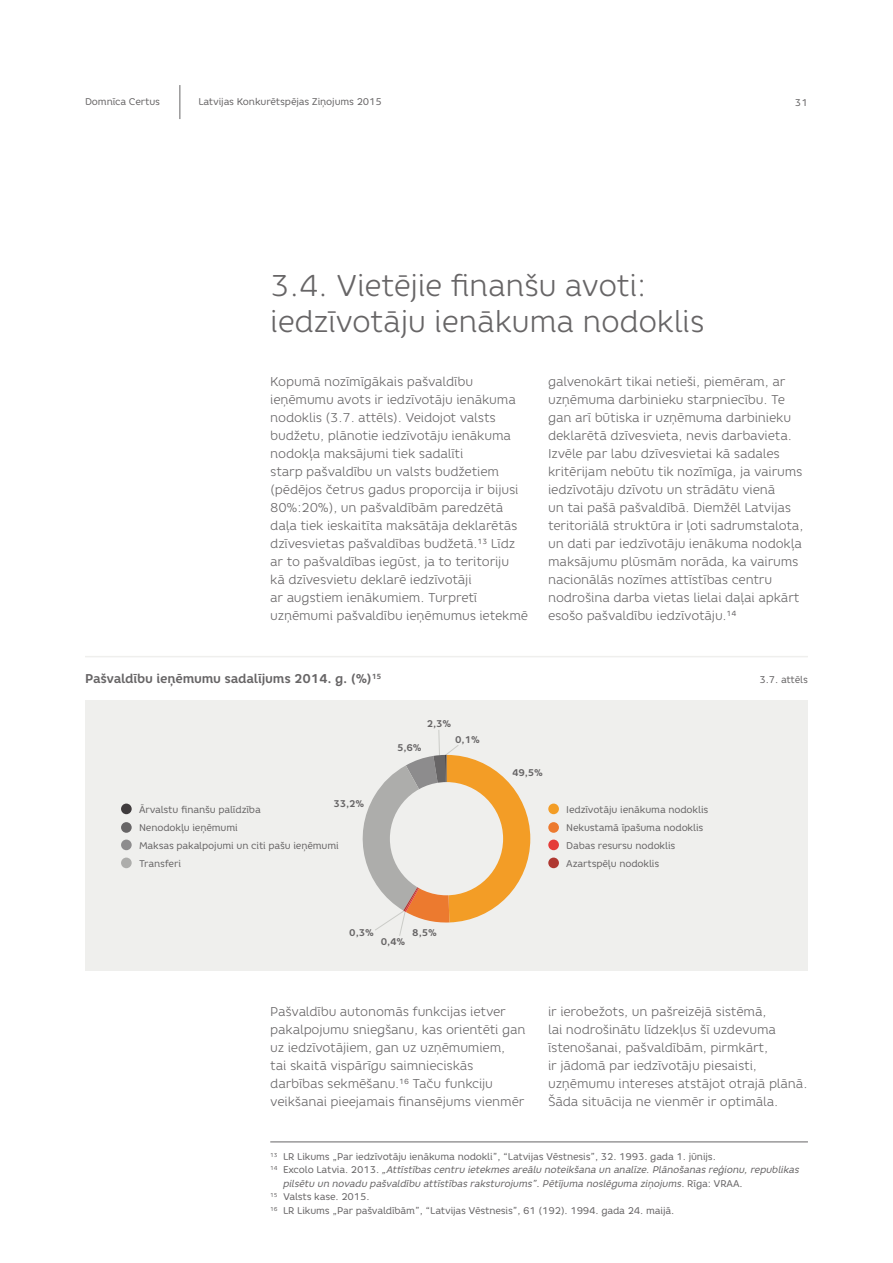
<style>
.page{position:relative;width:893px;height:1263px;background:#fff}
.page>*{position:absolute;margin:0;border:0;box-sizing:border-box;transform-origin:0 0}
.t1{font:300 30px/36px "Core Rhino 35";letter-spacing:-.015em;color:#676566}
.t2{font:300 12.75px/18px "Core Rhino 35";letter-spacing:-.015em;color:#676566}
.t3{font:700 12.75px "Core Rhino 65";letter-spacing:-.015em;color:#676566}
.t4{font:9.75px/18px "Core Rhino 45";letter-spacing:-.015em;color:#676566}
.t5{font:italic 9.75px "Core Rhino 45";letter-spacing:-.015em;color:#676566}
.t6{font:700 9.75px "Core Rhino 65";color:#676566}
.t7{font:700 7.5px "Core Rhino 65";color:#676566}
.s1{font-style:normal}
</style>
<div class="page">
<hr style="left:180px;top:85px;width:1px;height:34px;background:#676566">
<hr style="left:85px;top:656px;width:723px;height:1px;background:#efefed">
<hr style="left:270px;top:1142px;width:538px;height:1px;background:#676566">
<div style="left:85px;top:701px;width:723px;height:270px;background:#efefed"></div>
<div style="left:121px;top:803px;width:11px;height:11px;background:#3f3b3d;border-radius:50%"></div>
<div style="left:121px;top:822px;width:11px;height:11px;background:#676566;border-radius:50%"></div>
<div style="left:121px;top:839px;width:11px;height:11px;background:#8d8c8d;border-radius:50%"></div>
<div style="left:121px;top:857px;width:11px;height:11px;background:#adadab;border-radius:50%"></div>
<div style="left:548px;top:803px;width:11px;height:11px;background:#f39d26;border-radius:50%"></div>
<div style="left:548px;top:822px;width:11px;height:11px;background:#ec7a2f;border-radius:50%"></div>
<div style="left:548px;top:839px;width:11px;height:11px;background:#e53c39;border-radius:50%"></div>
<div style="left:548px;top:857px;width:11px;height:11px;background:#af3831;border-radius:50%"></div>
<svg style="left:362px;top:730px;width:168px;height:206px"></svg>
<div style="left:390px;top:782px;width:113px;height:113px;background:#efefed;border-radius:50%"></div>
<p class="t4" style="left:85px;top:93px;width:77px">Domnīca Certus</p>
<p class="t4" style="left:198px;top:93px;width:185px">Latvijas Konkurētspējas Ziņojums 2015</p>
<p class="t4" style="left:795px;top:93px;width:15px">31</p>
<h1 class="t1" style="left:270px;top:267px;width:436px">3.4. Vietējie finanšu avoti: iedzīvotāju ienākuma nodoklis</h1>
<p class="t2" style="left:270px;top:372px;width:259px">Kopumā nozīmīgākais pašvaldību ieņēmumu avots ir iedzīvotāju ienākuma nodoklis (3.7. attēls). Veidojot valsts budžetu, plānotie iedzīvotāju ienākuma nodokļa maksājumi tiek sadalīti<br>starp pašvaldību un valsts budžetiem (pēdējos četrus gadus proporcija ir bijusi 80%:20%), un pašvaldībām paredzētā daļa tiek ieskaitīta maksātāja deklarētās dzīvesvietas pašvaldības budžetā.<sup>13</sup> Līdz ar to pašvaldības iegūst, ja to teritoriju<br>kā dzīvesvietu deklarē iedzīvotāji<br>ar augstiem ienākumiem. Turpretī uzņēmumi pašvaldību ieņēmumus ietekmē</p>
<p class="t2" style="left:548px;top:372px;width:257px">galvenokārt tikai netieši, piemēram, ar uzņēmuma darbinieku starpniecību. Te gan arī būtiska ir uzņēmuma darbinieku deklarētā dzīvesvieta, nevis darbavieta.<br>I zvēle par labu dzīvesvietai kā sadales kritērijam nebūtu tik nozīmīga, ja vairums iedzīvotāju dzīvotu un strādātu vienā<br>un tai pašā pašvaldībā. Diemžēl Latvijas teritoriālā struktūra ir ļoti sadrumstalota, un dati par iedzīvotāju ienākuma nodokļa maksājumu plūsmām norāda, ka vairums nacionālās nozīmes attīstības centru nodrošina darba vietas lielai daļai apkārt esošo pašvaldību iedzīvotāju.<sup>14</sup></p>
<p class="t3" style="left:85px;top:670px;width:288px">Pašvaldību ieņēmumu sadalījums 2014. g. (%)</p>
<p class="t4" style="left:759px;top:670px;width:50px">3.7. attēls</p>
<p class="t7" style="left:372px;top:671px;width:11px">15</p>
<p class="t6" style="left:427px;top:717px;width:26px">2,3%</p>
<p class="t6" style="left:397px;top:741px;width:26px">5,6%</p>
<p class="t6" style="left:455px;top:733px;width:26px">0,1%</p>
<p class="t6" style="left:512px;top:766px;width:32px">49,5%</p>
<p class="t6" style="left:333px;top:797px;width:32px">33,2%</p>
<p class="t4" style="left:139px;top:801px;width:201px">Ārvalstu finanšu palīdzība<br>Nenodokļu ieņēmumi<br>Maksas pakalpojumi un citi pašu ieņēmumi<br>Transferi</p>
<p class="t4" style="left:566px;top:801px;width:144px">Iedzīvotāju ienākuma nodoklis<br>Nekustamā īpašuma nodoklis<br>Dabas resursu nodoklis<br>Azartspēļu nodoklis</p>
<p class="t6" style="left:349px;top:926px;width:26px">0,3%</p>
<p class="t6" style="left:412px;top:926px;width:26px">8,5%</p>
<p class="t6" style="left:381px;top:935px;width:26px">0,4%</p>
<p class="t2" style="left:270px;top:1002px;width:257px">Pašvaldību autonomās funkcijas ietver pakalpojumu sniegšanu, kas orientēti gan uz iedzīvotājiem, gan uz uzņēmumiem,<br>tai skaitā vispārīgu saimnieciskās darbības sekmēšanu.<sup>16</sup> Taču funkciju veikšanai pieejamais finansējums vienmēr</p>
<p class="t2" style="left:548px;top:1002px;width:261px">ir ierobežots, un pašreizējā sistēmā,<br>lai nodrošinātu līdzekļus šī uzdevuma īstenošanai, pašvaldībām, pirmkārt,<br>ir jādomā par iedzīvotāju piesaisti, uzņēmumu intereses atstājot otrajā plānā.<br>Šāda situācija ne vienmēr ir optimāla.</p>
<p class="t4" style="left:270px;top:1147px;width:447px"><sup>13</sup> LR Likums „Par iedzīvotāju ienākuma nodokli”, “Latvijas Vēstnesis”, 32. 1993. gada 1. jūnijs.</p>
<p class="t5" style="left:270px;top:1164px;width:531px"><sup>14</sup> <span class="s1">Excolo Latvia. 2013.</span> „Attīstības centru ietekmes areālu noteikšana un analīze. Plānošanas reģionu, republikas</p>
<p class="t5" style="left:283px;top:1177px;width:461px">pilsētu un novadu pašvaldību attīstības raksturojums”. Pētījuma noslēguma ziņojums<span class="s1">. Rīga: VRAA.</span></p>
<p class="t4" style="left:270px;top:1188px;width:101px"><sup>15</sup> Valsts kase. 2015.</p>
<p class="t4" style="left:270px;top:1201px;width:405px"><sup>16</sup> LR Likums „Par pašvaldībām”, “Latvijas Vēstnesis”, 61 (192). 1994. gada 24. maijā.</p>
</div>
